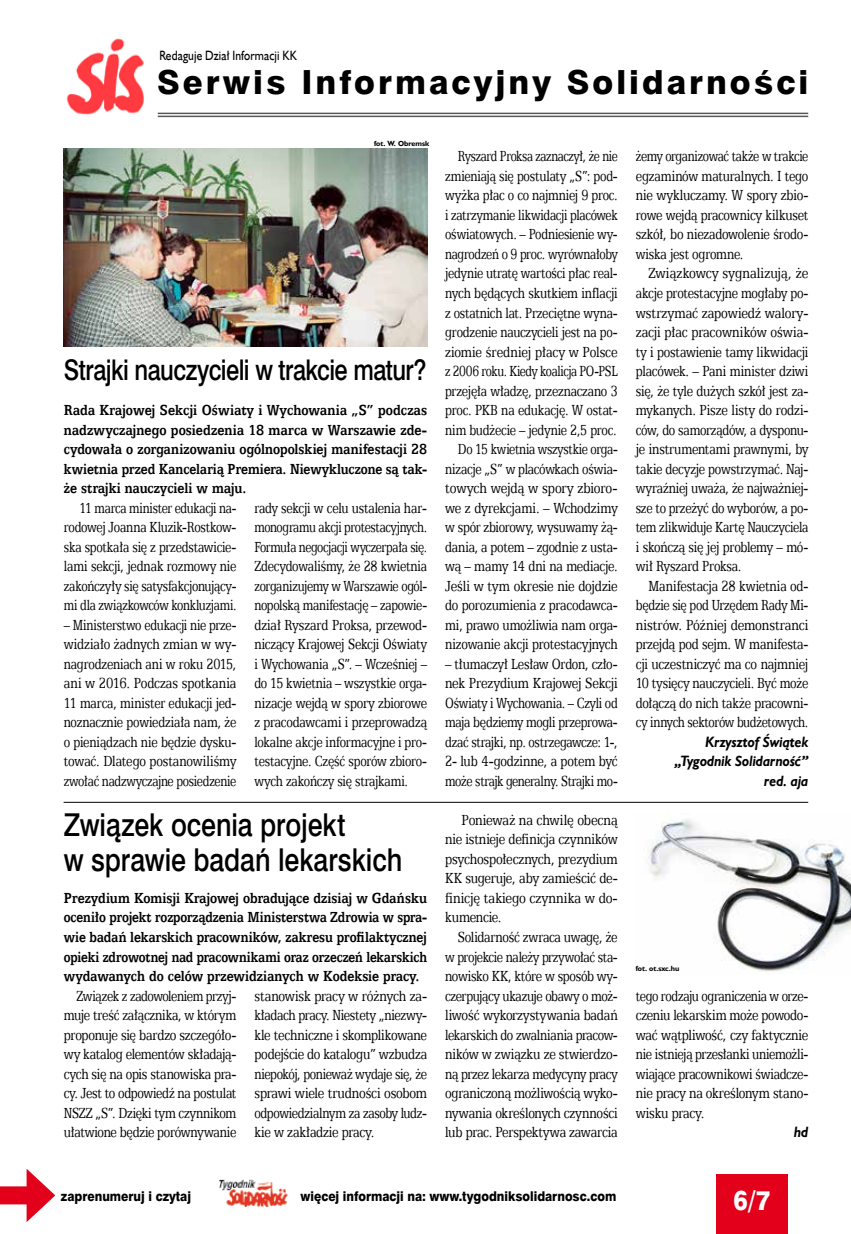
<style>
.page{position:relative;width:851px;height:1234px;background:#fff}
.page>*{position:absolute;margin:0;border:0;box-sizing:border-box;transform-origin:0 0}
.t1{font:33.3px "Swis 721 Hv EU";letter-spacing:.09em;color:#000}
.t2{font:31.5px/34.5px "Swis 721 Md EU";letter-spacing:-.005em;color:#000;scale:.85 1}
.t3{font:28.5px "Swis 721 Md EU";letter-spacing:-.025em;color:#000;scale:.83 1}
.t4{font:27px "Swis 721 Hv EU";color:#fff;scale:.9 1}
.t5{font:16.5px/19.5px "Egyptian 505 EU";letter-spacing:-.02em;color:#000;text-align:justify;scale:.77 1}
.t6{font:16.5px/19.5px "Egyptian 505 EU";letter-spacing:-.02em;color:#000;text-align:right;scale:.74 1}
.t7{font:16.5px/19.5px "Egyptian 505 EU";letter-spacing:-.02em;color:#000;text-align:justify;scale:.82 1}
.t8{font:16.5px/19.5px "Egyptian 505 EU";letter-spacing:-.02em;color:#000;text-align:justify;scale:.79 1}
.t9{font:16.5px/19.5px "Egyptian 505 EU";letter-spacing:-.02em;color:#000;text-align:justify;scale:.75 1}
.t10{font:700 16.5px/19.5px "Egyptian 505 EU";letter-spacing:-.005em;color:#000;text-align:justify;scale:.85 1}
.t11{font:16.5px/19.5px "Egyptian 505 EU";letter-spacing:-.02em;color:#000;text-align:justify;scale:.76 1}
.t12{font:700 16.5px/19.5px "Egyptian 505 EU";letter-spacing:-.005em;color:#000;text-align:justify;scale:.86 1}
.t13{font:16.5px/19.5px "Egyptian 505 EU";letter-spacing:-.02em;color:#000;text-align:justify;scale:.81 1}
.t14{font:16.5px/19.5px "Egyptian 505 EU";letter-spacing:-.02em;color:#000;text-align:justify;scale:.78 1}
.t15{font:italic 700 15px/19.5px "Humanst 521 EU";color:#000;text-align:right;scale:.9 1}
.t16{font:13.5px "Swis 721 Hv EU";color:#000;scale:.9 1}
.t17{font:13.5px "Humanst 521 EU";letter-spacing:.015em;color:#000;scale:.85 1}
.t18{font:700 7.5px "Humanst 521 EU";color:#000}
</style>
<div class="page">
<div style="left:716px;top:1174px;width:72px;height:59px;background:#e2001a"></div>
<img style="left:219px;top:1179px;width:69px;height:27px">
<div style="left:0;top:1186px;width:38px;height:18px;background:#e2001a"></div>
<svg style="left:27px;top:1169px;width:28px;height:52px"></svg>
<img style="left:66px;top:38px;width:78px;height:77px">
<hr style="left:158px;top:113px;width:650px;height:1px;background:#58585a">
<hr style="left:158px;top:116px;width:650px;height:1px;background:#58585a">
<img style="left:64px;top:149px;width:363px;height:198px">
<img style="left:646px;top:813px;width:204px;height:159px">
<hr style="left:64px;top:801px;width:744px;height:1px;background:#000">
<p class="t17" style="left:159px;top:47px;width:163px">Redaguje Dział Informacji KK</p>
<h1 class="t1" style="left:157px;top:62px;width:652px">Serwis Informacyjny Solidarności</h1>
<p class="t18" style="left:374px;top:138px;width:57px">fot. W. Obremsk</p>
<h3 class="t3" style="left:64px;top:352px;width:438px">Strajki nauczycieli w trakcie matur?</h3>
<p class="t12" style="left:64px;top:400px;width:424px">Rada Krajowej Sekcji Oświaty i Wychowania „S” podczas nadzwyczajnego posiedzenia 18 marca w Warszawie zde&shy;cydowała o zorganizowaniu ogólnopolskiej manifestacji 28 kwietnia przed Kancelarią Premiera. Niewykluczone są tak&shy;że strajki nauczycieli w maju.</p>
<p class="t9" style="left:64px;top:497px;width:232px;text-indent:16px">11 marca minister edukacji na&shy;rodowej Joanna Kluzik-Rostkow&shy;ska spotkała się z przedstawicie&shy;lami sekcji, jednak rozmowy nie zakończyły się satysfakcjonujący&shy;mi dla związkowców konkluzjami.</p>
<p class="t11" style="left:64px;top:614px;width:229px">– Ministerstwo edukacji nie prze&shy;widziało żadnych zmian w wy&shy;nagrodzeniach ani w roku 2015, ani w 2016. Podczas spotkania 11 marca, minister edukacji jed&shy;noznacznie powiedziała nam, że o pieniądzach nie będzie dysku&shy;tować. Dlatego postanowiliśmy zwołać nadzwyczajne posiedzenie</p>
<p class="t5" style="left:254px;top:497px;width:226px">rady sekcji w celu ustalenia har&shy;monogramu akcji protestacyjnych.<br>Formuła negocjacji wyczerpała się.<br>Zdecydowaliśmy, że 28 kwietnia zorganizujemy w Warszawie ogól&shy;nopolską manifestację – zapowie&shy;dział Ryszard Proksa, przewod&shy;niczący Krajowej Sekcji Oświaty i Wychowania „S”. – Wcześniej – do 15 kwietnia – wszystkie orga&shy;nizacje wejdą w spory zbiorowe z pracodawcami i przeprowadzą lokalne akcje informacyjne i pro&shy;testacyjne. Część sporów zbioro&shy;wych zakończy się strajkami.</p>
<h2 class="t2" style="left:64px;top:809px;width:400px">Związek ocenia projekt<br>w sprawie badań lekarskich</h2>
<p class="t10" style="left:64px;top:887px;width:429px">Prezydium Komisji Krajowej obradujące dzisiaj w Gdańsku oceniło projekt rozporządzenia Ministerstwa Zdrowia w spra&shy;wie badań lekarskich pracowników, zakresu profilaktycznej opieki zdrowotnej nad pracownikami oraz orzeczeń lekarskich wydawanych do celów przewidzianych w Kodeksie pracy.</p>
<p class="t5" style="left:64px;top:985px;width:226px;text-indent:13px">Związek z zadowoleniem przyj&shy;muje treść załącznika, w którym proponuje się bardzo szczegóło&shy;wy katalog elementów składają&shy;cych się na opis stanowiska pra&shy;cy. Jest to odpowiedź na postulat NSZZ „S”. Dzięki tym czynnikom ułatwione będzie porównywanie</p>
<p class="t13" style="left:254px;top:985px;width:214px">stanowisk pracy w różnych za&shy;kładach pracy. Niestety „niezwy&shy;kle techniczne i skomplikowane podejście do katalogu” wzbudza niepokój, ponieważ wydaje się, że sprawi wiele trudności osobom odpowiedzialnym za zasoby ludz&shy;kie w zakładzie pracy.</p>
<p class="t6" style="left:445px;top:146px;width:235px">Ryszard Proksa zaznaczył, że nie zmieniają się postulaty „S”: pod&shy;wyżka płac o co najmniej 9 proc. i zatrzymanie likwidacji placówek oświatowych. – Podniesienie wy&shy;nagrodzeń o 9 proc. wyrównałoby jedynie utratę wartości płac real&shy;nych będących skutkiem inflacji z ostatnich lat. Przeciętne wyna&shy;grodzenie nauczycieli jest na po&shy;ziomie średniej płacy w Polsce z 2006 roku. Kiedy koalicja PO-PSL przejęła władzę, przeznaczano 3 proc. PKB na edukację. W ostat&shy;nim budżecie – jedynie 2,5 proc.<br>Do 15 kwietnia wszystkie orga&shy;nizacje „S” w placówkach oświa&shy;towych wejdą w spory zbioro&shy;we z dyrekcjami. – Wchodzimy w spór zbiorowy, wysuwamy żą&shy;dania, a potem – zgodnie z usta&shy;wą – mamy 14 dni na mediacje.<br>Jeśli w tym okresie nie dojdzie do porozumienia z pracodawca&shy;mi, prawo umożliwia nam orga&shy;nizowanie akcji protestacyjnych</p>
<p class="t14" style="left:445px;top:653px;width:223px">– tłumaczył Lesław Ordon, czło&shy;nek Prezydium Krajowej Sekcji Oświaty i Wychowania. – Czyli od maja będziemy mogli przeprowa&shy;dzać strajki, np. ostrzegawcze: 1-, 2- lub 4-godzinne, a potem być może strajk generalny. Strajki mo-</p>
<p class="t7" style="left:445px;top:809px;width:212px;text-indent:17px">Ponieważ na chwilę obecną nie istnieje definicja czynników psychospołecznych, prezydium KK sugeruje, aby zamieścić de&shy;finicję takiego czynnika w do&shy;kumencie.</p>
<p class="t8" style="left:445px;top:926px;width:220px;text-indent:13px">Solidarność zwraca uwagę, że w projekcie należy przywołać sta&shy;nowisko KK, które w sposób wy&shy;czerpujący ukazuje obawy o moż&shy;liwość wykorzystywania badań lekarskich do zwalniania pracow&shy;ników w związku ze stwierdzo&shy;ną przez lekarza medycyny pracy ograniczoną możliwością wyko&shy;nywania określonych czynności lub prac. Perspektywa zawarcia</p>
<p class="t9" style="left:635px;top:146px;width:232px">żemy organizować także w trakcie egzaminów maturalnych. I tego nie wykluczamy. W spory zbio&shy;rowe wejdą pracownicy kilkuset szkół, bo niezadowolenie środo&shy;wiska jest ogromne.</p>
<p class="t7" style="left:635px;top:263px;width:212px;text-indent:13px">Związkowcy sygnalizują, że akcje protestacyjne mogłaby po&shy;wstrzymać zapowiedź walory&shy;zacji płac pracowników oświa&shy;ty i postawienie tamy likwidacji placówek. – Pani minister dziwi się, że tyle dużych szkół jest za&shy;mykanych. Pisze listy do rodzi&shy;ców, do samorządów, a dysponu&shy;je instrumentami prawnymi, by takie decyzje powstrzymać. Naj&shy;wyraźniej uważa, że najważniej&shy;sze to przeżyć do wyborów, a po&shy;tem zlikwiduje Kartę Nauczyciela i skończą się jej problemy – mó&shy;wił Ryszard Proksa.</p>
<p class="t8" style="left:635px;top:575px;width:220px;text-indent:13px">Manifestacja 28 kwietnia od&shy;będzie się pod Urzędem Rady Mi&shy;nistrów. Później demonstranci przejdą pod sejm. W manifesta&shy;cji uczestniczyć ma co najmniej 10 tysięcy nauczycieli. Być może dołączą do nich także pracowni&shy;cy innych sektorów budżetowych.</p>
<p class="t15" style="left:674px;top:731px;width:150px">Krzysztof Świątek „Tygodnik Solidarność” red. aja</p>
<p class="t18" style="left:635px;top:963px;width:45px">fot. ot.sxc.hu</p>
<p class="t5" style="left:635px;top:985px;width:226px">tego rodzaju ograniczenia w orze&shy;czeniu lekarskim może powodo&shy;wać wątpliwość, czy faktycznie nie istnieją przesłanki uniemożli&shy;wiające pracownikowi świadcze&shy;nie pracy na określonym stano&shy;wisku pracy.</p>
<p class="t15" style="left:794px;top:1121px;width:17px">hd</p>
<p class="t16" style="left:61px;top:1187px;width:146px">zaprenumeruj i czytaj</p>
<p class="t16" style="left:300px;top:1187px;width:352px">więcej informacji na: www.tygodniksolidarnosc.com</p>
<h3 class="t4" style="left:733px;top:1183px;width:42px">6/7</h3>
</div>
